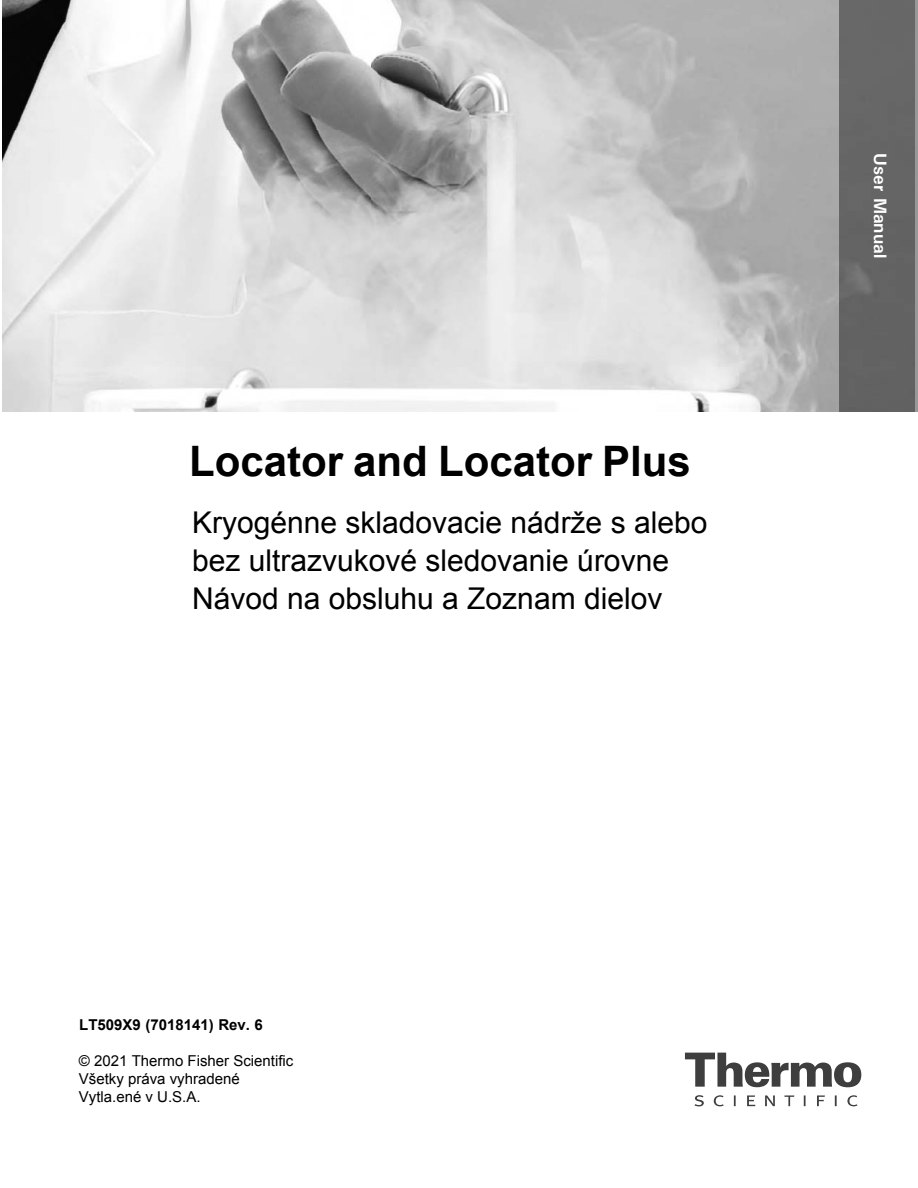
<style>
.page{position:relative;width:918px;height:1188px;background:#fff}
.page>*{position:absolute;margin:0;border:0;box-sizing:border-box;transform-origin:0 0}
.t1{font:700 42px "Arial";color:#000}
.t2{font:30px/37.8px "Arial";color:#000}
.t3{font:700 18px "Univers";color:#fff}
.t4{font:15px/18px "Arial";color:#000}
.t5{font:700 15px "Arial";color:#000}
.s1{font-style:inherit}
</style>
<div class="page">
<svg style="left:685px;top:1053px;width:176px;height:34px"></svg>
<svg style="left:695px;top:1095px;width:163px;height:11px"></svg>
<img style="left:2px;top:1px;width:837px;height:411px">
<div style="left:893px;top:1px;width:24px;height:412px;background:#989898"></div>
<div style="left:839px;top:1px;width:76px;height:412px;background:#656565"></div>
<h1 class="t1" style="left:189px;top:433px;width:503px">Locator and Locator Plus</h1>
<p class="t2" style="left:192px;top:504px;width:517px">Kryogénne skladovacie nádrže s alebo bez ultrazvukové sledovanie úrovne<br>Návod na obsluhu a Zoznam dielov</p>
<p class="t5" style="left:79px;top:1015px;width:185px">LT509X9 (7018141) Rev. <span class="s1">6</span></p>
<p class="t4" style="left:79px;top:1052px;width:216px">© 20<span class="s1">2</span>1 Thermo Fisher Scientific<br>Všetky práva vyhradené<br>Vytla.ené v U.S.A.</p>
<p class="t3" style="left:892px;top:153px;width:106px;rotate:90deg">User Manual</p>
</div>
